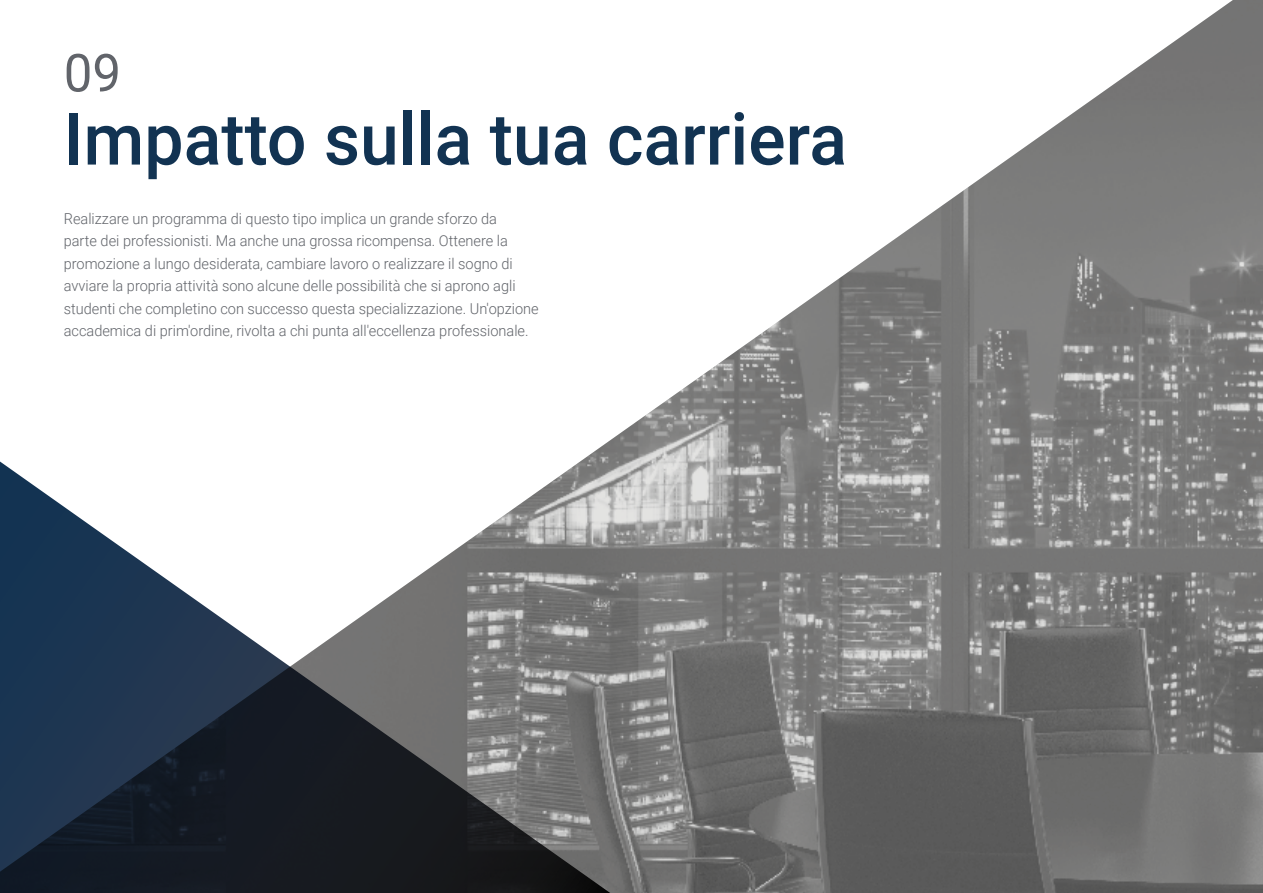
<style>
.page{position:relative;width:1263px;height:893px;background:#fff}
.page>*{position:absolute;margin:0;border:0;box-sizing:border-box;transform-origin:0 0}
.t1{font:500 72px "Roboto";color:#123352}
.t2{font:52.5px "Roboto";color:#61646a}
.t3{font:300 15px/22.5px "Roboto";color:#61646a}
</style>
<div class="page">
<img style="left:602px;top:0;width:661px;height:893px">
<svg style="left:0;top:446px;width:640px;height:447px"></svg>
<h2 class="t2" style="left:64px;top:36px;width:59px">09</h2>
<h1 class="t1" style="left:64px;top:89px;width:785px">Impatto sulla tua carriera</h1>
<p class="t3" style="left:64px;top:207px;width:476px">Realizzare un programma di questo tipo implica un grande sforzo da<br>parte dei professionisti. Ma anche una grossa ricompensa. Ottenere la promozione a lungo desiderata, cambiare lavoro o realizzare il sogno di avviare la propria attività sono alcune delle possibilità che si aprono agli studenti che completino con successo questa specializzazione. Un'opzione accademica di prim'ordine, rivolta a chi punta all'eccellenza professionale.</p>
</div>
